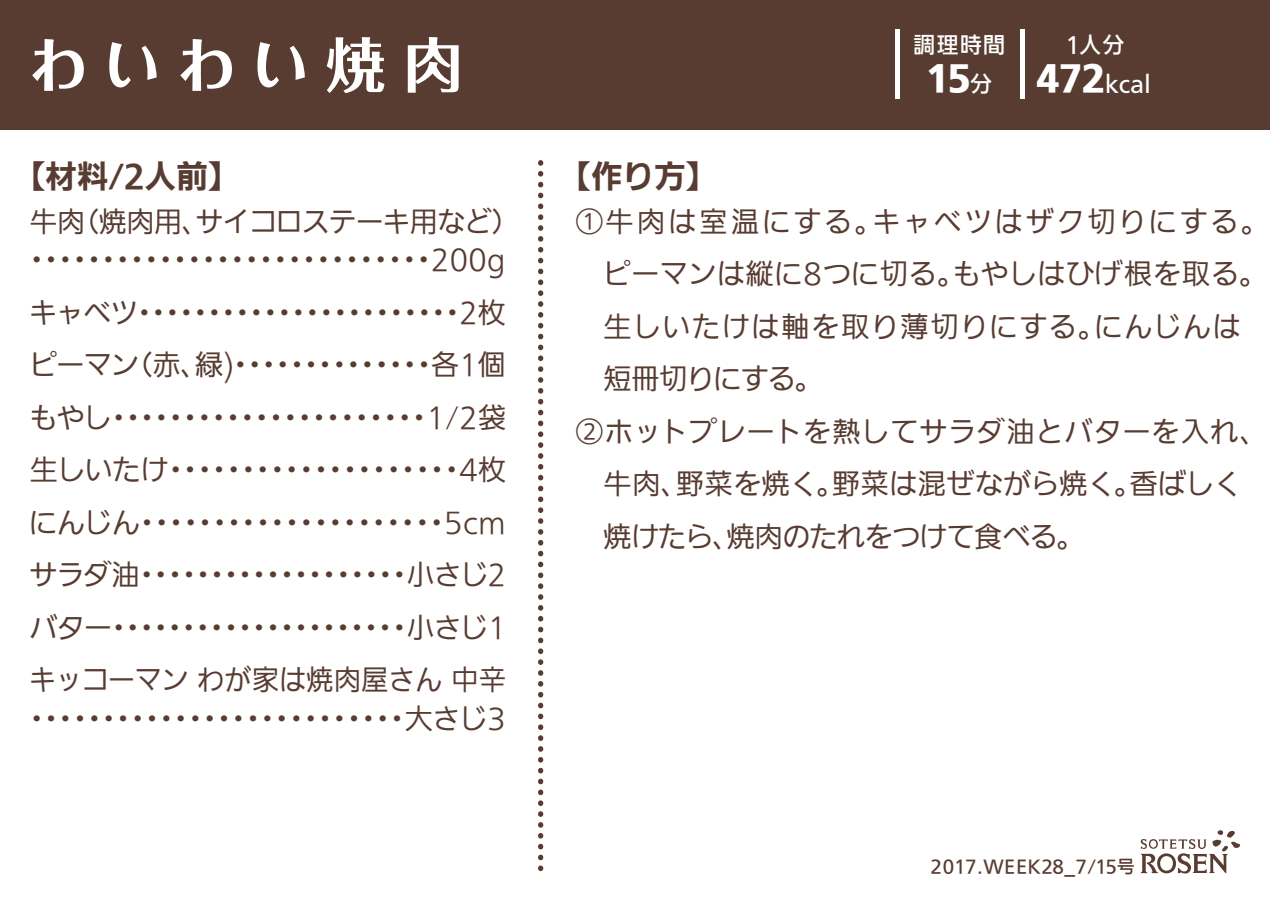
<style>
.page{position:relative;width:1270px;height:903px;background:#fff}
.page>*{position:absolute;margin:0;border:0;box-sizing:border-box;transform-origin:0 0}
.t1{font:700 59.5px "Folk Pro";letter-spacing:.25em;color:#fff}
.t2{font:800 35px "Iwa UD Go Dsp Pro";color:#fff}
.t3{font:700 31.5px "Iwa UD Go Dsp Pro";color:#583c32}
.t4{font:100 28px/52.5px "Iwa UD Go Dsp Pro";letter-spacing:.015em;color:#583c32;text-align:justify}
.t5{font:100 28px/38.5px "Iwa UD Go Dsp Pro";letter-spacing:-.01em;color:#583c32}
.t6{font:100 28px "Iwa UD Go Dsp Pro";letter-spacing:.105em;color:#583c32}
.t7{font:100 28px "Iwa UD Go Dsp Pro";letter-spacing:.055em;color:#583c32}
.t8{font:100 28px "Iwa UD Go Dsp Pro";letter-spacing:-.02em;color:#583c32}
.t9{font:100 28px "Iwa UD Go Dsp Pro";letter-spacing:-.025em;color:#583c32}
.t10{font:500 22.05px/39.2px "Iwa UD Go Dsp Pro";letter-spacing:.03em;color:#fff;text-align:center}
.t11{font:500 17.5px "Iwa UD Go Dsp Pro";letter-spacing:.02em;color:#583c32}
.s1{font-weight:800;font-size:35px}
.s2{font-weight:500;font-size:22.05px}
</style>
<div class="page">
<div style="left:0;top:0;width:1270px;height:129px;background:#583c32"></div>
<svg style="left:1141px;top:830px;width:99px;height:43px"></svg>
<svg style="left:538px;top:160px;width:5px;height:711px"></svg>
<hr style="left:1020px;top:30px;width:4px;height:69px;background:#fff">
<hr style="left:896px;top:30px;width:4px;height:69px;background:#fff">
<h1 class="t1" style="left:28px;top:14px;width:436px">わいわい焼肉</h1>
<p class="t10" style="left:1036px;top:26px;width:116px">１人分<br><span class="s1">472</span>kcal</p>
<p class="t10" style="left:914px;top:26px;width:93px">調理時間</p>
<p class="t2" style="left:927px;top:52px;width:67px">15<span class="s2">分</span></p>
<p class="t3" style="left:14px;top:152px;width:227px">【材料/2人前】</p>
<p class="t3" style="left:560px;top:152px;width:159px">【作り方】</p>
<p class="t5" style="left:23px;top:203px;width:498px">牛肉（焼肉用、サイコロステーキ用など）・・・・・・・・・・・・・・・・・・・・・・・・・・・・200g</p>
<p class="t4" style="left:29px;top:287px;width:479px">キャベツ・・・・・・・・・・・・・・・・・・・・・・・2枚ピーマン（赤、緑)・・・・・・・・・・・・・・各1個もやし・・・・・・・・・・・・・・・・・・・・・・1/2袋生しいたけ・・・・・・・・・・・・・・・・・・・・4枚にんじん・・・・・・・・・・・・・・・・・・・・・5cmサラダ油・・・・・・・・・・・・・・・・・・・小さじ2バター・・・・・・・・・・・・・・・・・・・・・小さじ1キッコーマン わが家は焼肉屋さん 中辛</p>
<p class="t4" style="left:23px;top:693px;width:484px">・・・・・・・・・・・・・・・・・・・・・・・・・・大さじ3</p>
<p class="t6" style="left:576px;top:202px;width:695px">①牛肉は室温にする。キャベツはザク切りにする。</p>
<p class="t4" style="left:603px;top:249px;width:667px">ピーマンは縦に8つに切る。もやしはひげ根を取る。</p>
<p class="t7" style="left:604px;top:307px;width:638px">生しいたけは軸を取り薄切りにする。にんじんは</p>
<p class="t9" style="left:604px;top:359px;width:221px">短冊切りにする。</p>
<p class="t4" style="left:576px;top:406px;width:694px">②ホットプレートを熱してサラダ油とバターを入れ、</p>
<p class="t4" style="left:604px;top:459px;width:639px">牛肉、野菜を焼く。野菜は混ぜながら焼く。香ばしく</p>
<p class="t8" style="left:604px;top:517px;width:483px">焼けたら、焼肉のたれをつけて食べる。</p>
<p class="t11" style="left:931px;top:853px;width:206px">2017.WEEK28_7/15号</p>
</div>
